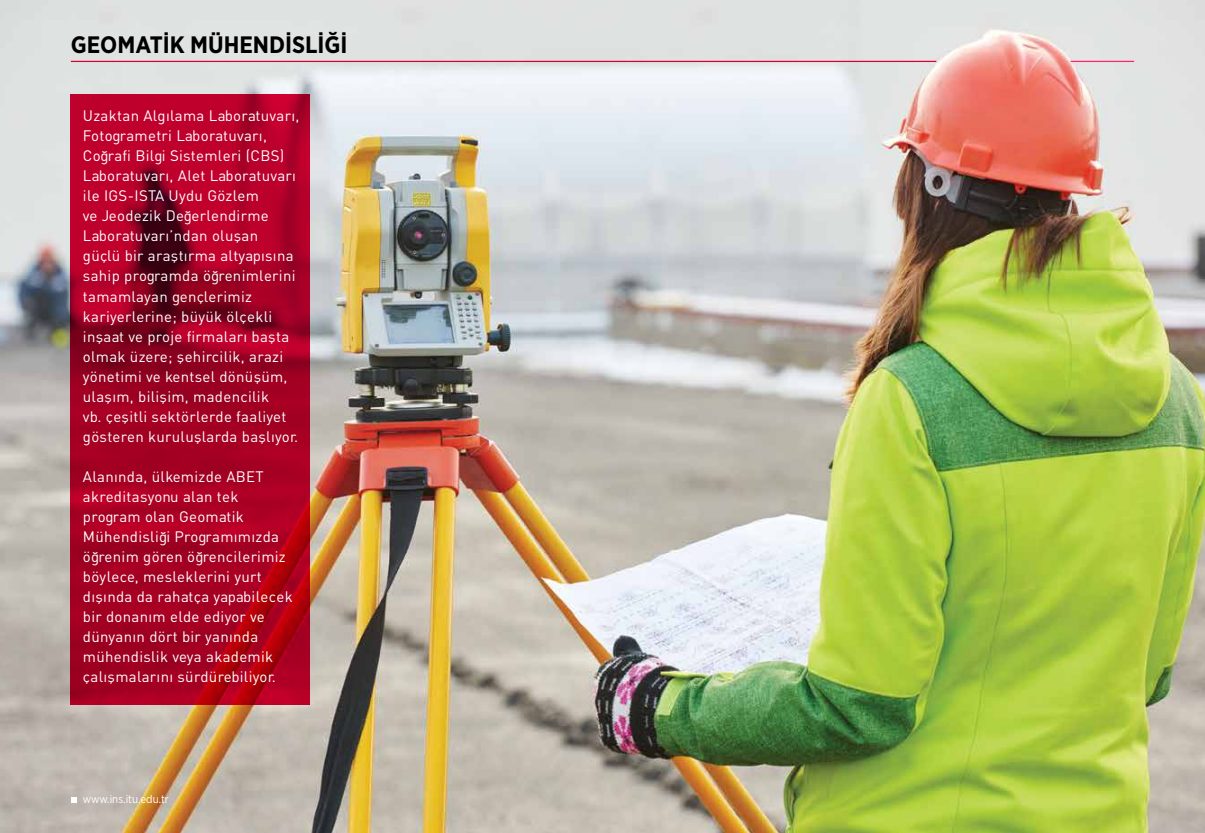
<style>
.page{position:relative;width:1205px;height:833px;background:#fff}
.page>*{position:absolute;margin:0;border:0;box-sizing:border-box;transform-origin:0 0}
.t1{font:700 23.75px "Gotham Narrow";color:#000}
.t2{font:15px/20px "DIN Tr";letter-spacing:.02em;color:#fff}
.t3{font:11.25px "Gotham Narrow";color:#fff}
</style>
<div class="page">
<img style="left:0;top:0;width:1205px;height:833px">
<svg style="left:71px;top:94px;width:239px;height:610px;background:#a50023"></svg>
<hr style="left:1070px;top:61px;width:64px;height:1px;background:#ff256c">
<hr style="left:71px;top:61px;width:865px;height:1px;background:#db0032">
<svg style="left:71px;top:797px;width:6px;height:6px"></svg>
<h1 class="t1" style="left:71px;top:30px;width:278px">GEOMATİK MÜHENDİSLİĞİ</h1>
<p class="t2" style="left:83px;top:106px;width:218px">Uzaktan Algılama Laboratuvarı,<br>Fotogrametri Laboratuvarı,<br>Coğrafi Bilgi Sistemleri (CBS)<br>Laboratuvarı, Alet Laboratuvarı ile IGS-ISTA Uydu Gözlem<br>ve Jeodezik Değerlendirme<br>Laboratuvarı’ndan oluşan<br>güçlü bir araştırma altyapısına sahip programda öğrenimlerini tamamlayan gençlerimiz kariyerlerine; büyük ölçekli inşaat ve proje firmaları başta olmak üzere; şehircilik, arazi yönetimi ve kentsel dönüşüm, ulaşım, bilişim, madencilik<br>vb. çeşitli sektörlerde faaliyet gösteren kuruluşlarda başlıyor.</p>
<p class="t2" style="left:83px;top:466px;width:211px">Alanında, ülkemizde ABET akreditasyonu alan tek program olan Geomatik<br>Mühendisliği Programımızda öğrenim gören öğrencilerimiz böylece, mesleklerini yurt dışında da rahatça yapabilecek bir donanım elde ediyor ve dünyanın dört bir yanında mühendislik veya akademik çalışmalarını sürdürebiliyor.</p>
<p class="t3" style="left:83px;top:792px;width:88px">www.ins.itu.edu.tr</p>
</div>
